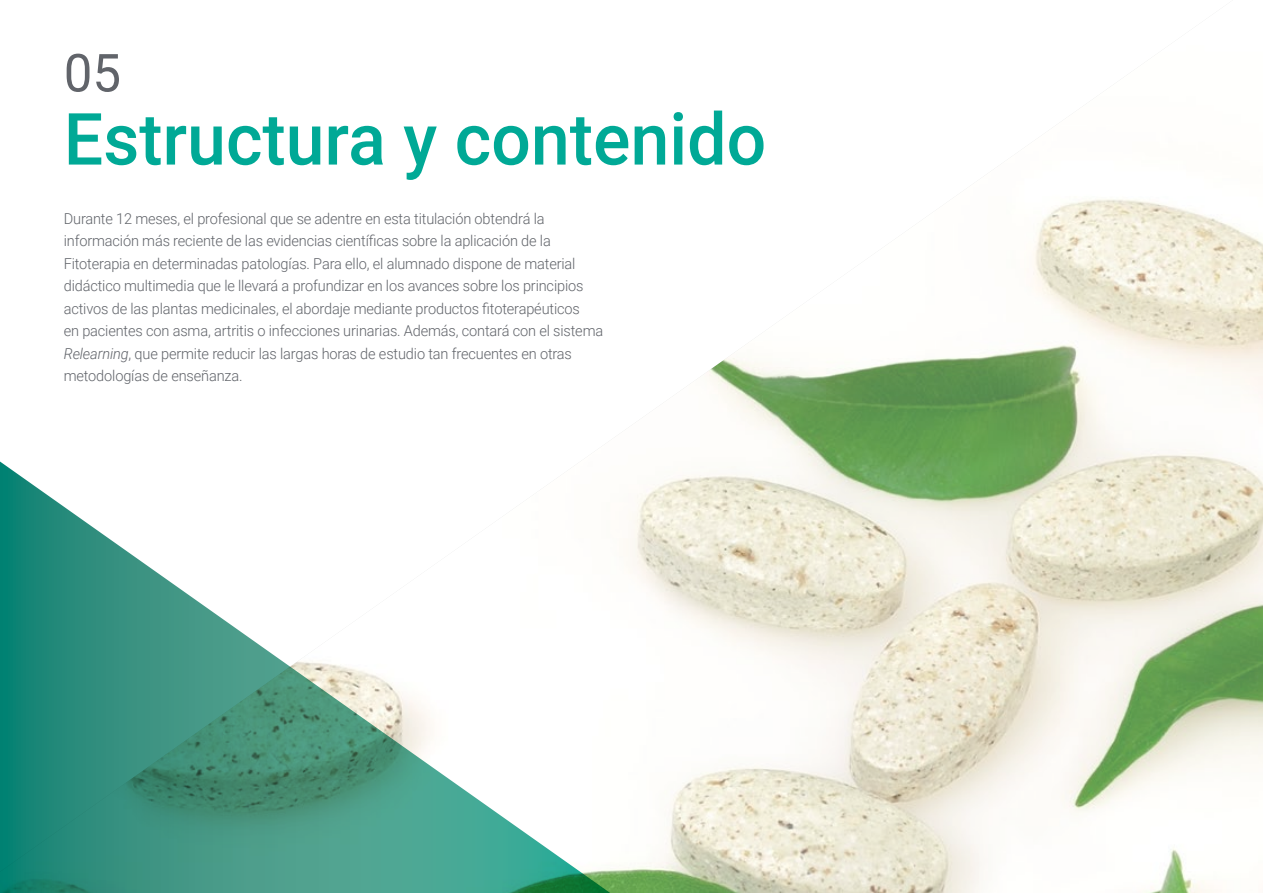
<style>
.page{position:relative;width:1263px;height:893px;background:#fff}
.page>*{position:absolute;margin:0;border:0;box-sizing:border-box;transform-origin:0 0}
.t1{font:500 72px "Roboto";color:#00a996}
.t2{font:52.5px "Roboto";color:#61646a}
.t3{font:300 15px/22.5px "Roboto";letter-spacing:-.01em;color:#61646a}
.s1{font-style:italic}
</style>
<div class="page">
<img style="left:640px;top:199px;width:623px;height:694px">
<svg style="left:0;top:461px;width:640px;height:432px"></svg>
<h2 class="t2" style="left:64px;top:36px;width:59px">05</h2>
<h1 class="t1" style="left:64px;top:89px;width:704px">Estructura y contenido</h1>
<p class="t3" style="left:64px;top:207px;width:541px">Durante 12 meses, el profesional que se adentre en esta titulación obtendrá la información más reciente de las evidencias científicas sobre la aplicación de la Fitoterapia en determinadas patologías. Para ello, el alumnado dispone de material didáctico multimedia que le llevará a profundizar en los avances sobre los principios activos de las plantas medicinales, el abordaje mediante productos fitoterapéuticos<br>en pacientes con asma, artritis o infecciones urinarias. Además, contará con el sistema <span class="s1">Relearning</span>, que permite reducir las largas horas de estudio tan frecuentes en otras metodologías de enseñanza.</p>
</div>
